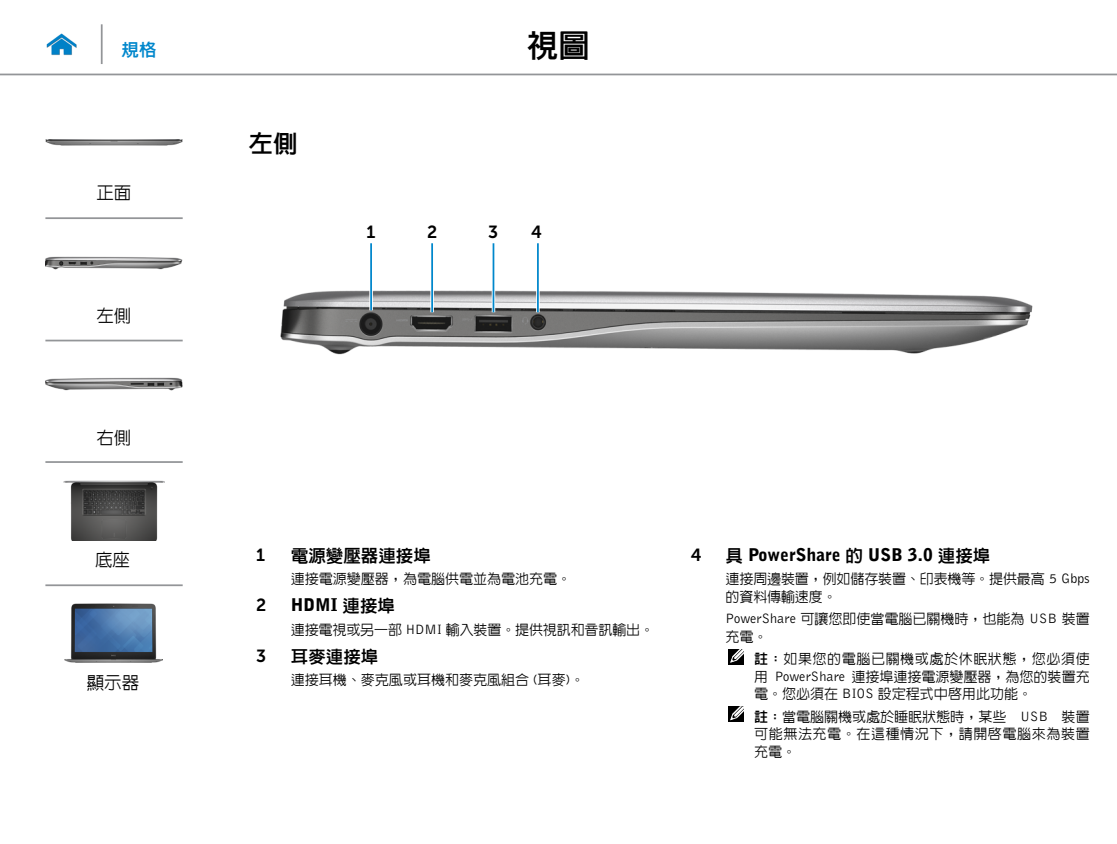
<style>
.page{position:relative;width:1117px;height:844px;background:#fff}
.page>*{position:absolute;margin:0;border:0;box-sizing:border-box;transform-origin:0 0}
.t1{font:31.5px "lin Gothic Extra";color:#000}
.Head2{font:24.5px "lin Gothic Extra";color:#000}
.Callout_Head{font:900 17.5px "Bell Gothic BT";color:#000}
.Callout_Head-2{font:17.5px "lin Gothic Extra";color:#000}
.t2{font:500 17.5px "New Gothic";color:#000}
.Callout_Head-3{font:17.5px "Museo Sans For Dell 700";color:#000}
.Callout-L{font:17.5px "Museo Sans For Dell 700";color:#000}
.t3{font:17.5px "lin Gothic Extra";color:#0087cc}
.Callout_description{font:500 14px/17.5px "New Gothic";color:#000}
.Note{font:500 14px/17.5px "New Gothic";color:#000;text-align:justify}
.s1{font-family:"lin Gothic Extra";font-weight:400}
.s2{font-family:"Bell Gothic BT";font-weight:400}
</style>
<div class="page">
<hr style="left:0;top:74px;width:1116px;height:1px;background:#939598">
<img style="left:46px;top:33px;width:31px;height:23px">
<div style="left:728px;top:648px;width:16px;height:16px;background:#000"></div>
<svg style="left:729px;top:648px;width:15px;height:15px"></svg>
<div style="left:728px;top:706px;width:16px;height:16px;background:#000"></div>
<svg style="left:730px;top:706px;width:14px;height:14px"></svg>
<img style="left:280px;top:290px;width:753px;height:65px">
<svg style="left:430px;top:290px;width:4px;height:22px"></svg>
<hr style="left:431px;top:243px;width:2px;height:69px;background:#0087cc">
<svg style="left:369px;top:290px;width:4px;height:20px"></svg>
<hr style="left:370px;top:243px;width:2px;height:67px;background:#0087cc">
<svg style="left:491px;top:243px;width:4px;height:69px"></svg>
<hr style="left:492px;top:243px;width:2px;height:69px;background:#0087cc">
<hr style="left:536px;top:243px;width:3px;height:69px;background:#fff">
<hr style="left:537px;top:243px;width:1px;height:69px;background:#0087cc">
<hr style="left:101px;top:24px;width:2px;height:40px;background:#939598">
<img style="left:45px;top:139px;width:137px;height:7px">
<img style="left:45px;top:256px;width:137px;height:13px">
<img style="left:45px;top:378px;width:137px;height:12px">
<img style="left:64px;top:480px;width:100px;height:60px">
<img style="left:65px;top:603px;width:98px;height:59px">
<hr style="left:45px;top:217px;width:138px;height:2px;background:#939598">
<hr style="left:45px;top:339px;width:138px;height:2px;background:#939598">
<hr style="left:45px;top:461px;width:138px;height:2px;background:#939598">
<hr style="left:45px;top:584px;width:138px;height:2px;background:#939598">
<p class="t3" style="left:122px;top:41px;width:36px">規格</p>
<h1 class="t1" style="left:527px;top:30px;width:64px">視圖</h1>
<p class="t2" style="left:96px;top:184px;width:36px">正面</p>
<p class="t2" style="left:96px;top:306px;width:36px">左側</p>
<p class="t2" style="left:96px;top:429px;width:36px">右側</p>
<p class="t2" style="left:95px;top:551px;width:37px">底座</p>
<p class="t2" style="left:87px;top:673px;width:54px">顯示器</p>
<p class="Head2" style="left:249px;top:131px;width:50px">左側</p>
<p class="Callout-L" style="left:366px;top:222px;width:10px">1</p>
<p class="Callout-L" style="left:427px;top:222px;width:12px">2</p>
<p class="Callout-L" style="left:488px;top:222px;width:12px">3</p>
<p class="Callout-L" style="left:531px;top:222px;width:12px">4</p>
<p class="Callout_Head-3" style="left:256px;top:544px;width:10px">1</p>
<p class="Callout_Head-2" style="left:291px;top:546px;width:141px">電源變壓器連接埠</p>
<p class="Callout_description" style="left:291px;top:570px;width:281px">連接電源變壓器，為電腦供電並為電池充電。</p>
<p class="Callout_Head-3" style="left:256px;top:595px;width:12px">2</p>
<p class="Callout_Head" style="left:291px;top:594px;width:106px">HDMI <span class="s1">連接埠</span></p>
<p class="Callout_description" style="left:291px;top:620px;width:364px">連接電視或另一部 <span class="s2">HDMI</span> 輸入裝置。提供視訊和音訊輸出。</p>
<p class="Callout_Head-3" style="left:256px;top:646px;width:12px">3</p>
<p class="Callout_Head-2" style="left:291px;top:647px;width:89px">耳麥連接埠</p>
<p class="Callout_description" style="left:291px;top:671px;width:295px">連接耳機、麥克風或耳機和麥克風組合 <span class="s2">(</span>耳麥<span class="s2">)</span>。</p>
<p class="Callout_Head-3" style="left:690px;top:544px;width:12px">4</p>
<p class="Callout_Head" style="left:725px;top:543px;width:266px"><span class="s1">具</span> PowerShare <span class="s1">的</span> USB 3.0 <span class="s1">連接埠</span></p>
<p class="Callout_description" style="left:725px;top:570px;width:365px">連接周邊裝置，例如儲存裝置、印表機等。提供最高 <span class="s2">5 Gbps</span>的資料傳輸速度。</p>
<p class="Callout_description" style="left:725px;top:610px;width:365px"><span class="s2">PowerShare</span> 可讓您即使當電腦已關機時，也能為 <span class="s2">USB</span> 裝置充電。</p>
<p class="Note" style="left:754px;top:650px;width:337px"><span class="s1">註：</span>如果您的電腦已關機或處於休眠狀態，您必須使用 <span class="s2">PowerShare</span> 連接埠連接電源變壓器，為您的裝置充電。您必須在 <span class="s2">BIOS</span> 設定程式中啟用此功能。</p>
<p class="Note" style="left:754px;top:707px;width:337px"><span class="s1">註：</span>當電腦關機或處於睡眠狀態時，某些 <span class="s2">USB</span> 裝置可能無法充電。在這種情況下，請開啟電腦來為裝置充電。</p>
</div>
